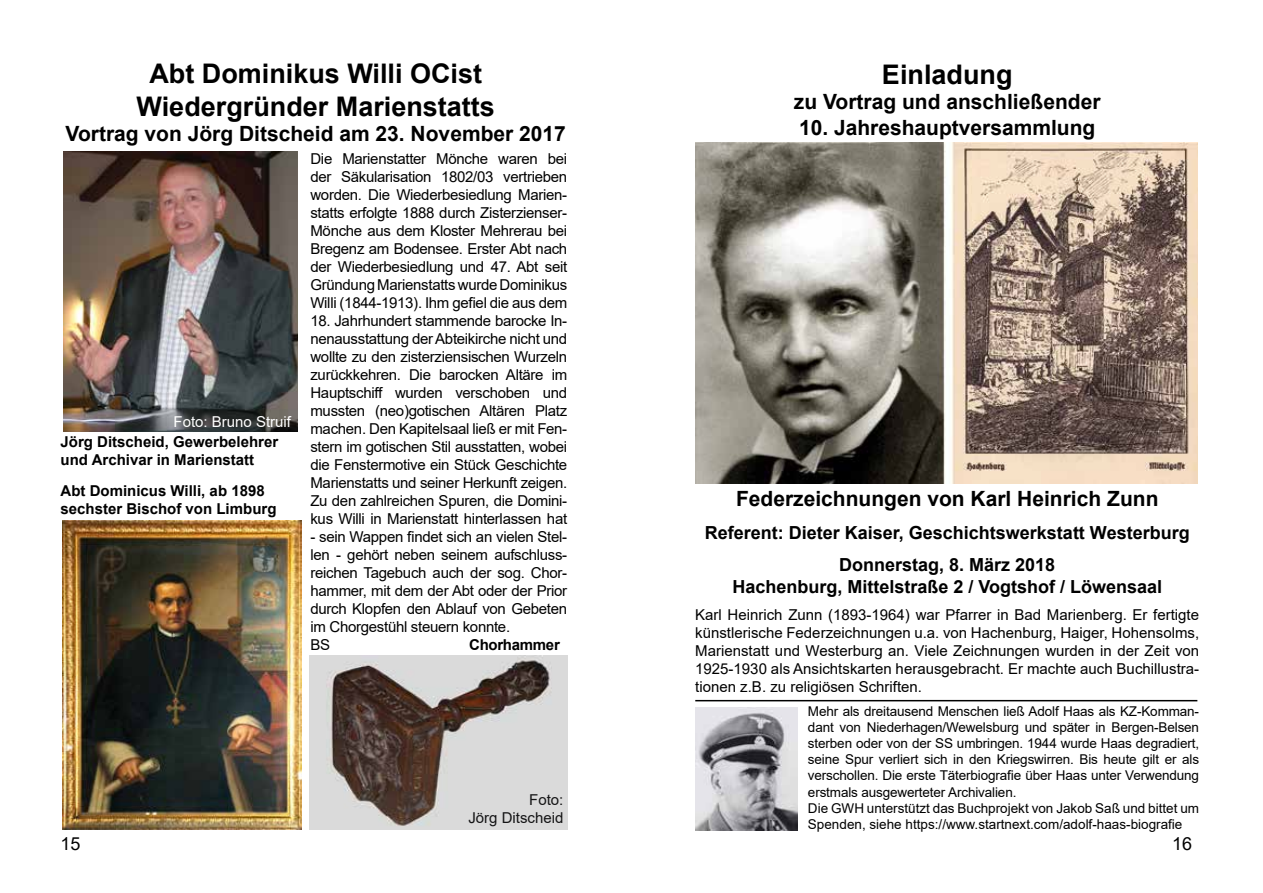
<style>
.page{position:relative;width:1263px;height:893px;background:#fff}
.page>*{position:absolute;margin:0;border:0;box-sizing:border-box;transform-origin:0 0}
.t1{font:700 27px/32.4px "Arial";color:#000;text-align:center}
.t2{font:700 21px "Arial";color:#000}
.t3{font:700 18px/32.4px "Arial";color:#000;text-align:center}
.t4{font:18px "Arial";color:#000}
.t5{font:15px/18px "Arial";letter-spacing:-.02em;color:#000;text-align:justify}
.t6{font:700 15px/18px "Arial";color:#000}
.t7{font:15px/18px "Arial";color:#141415;text-align:right}
.t8{font:15px "Arial";color:#fff}
.t9{font:700 15px "Arial";letter-spacing:-.02em;color:#000}
.t10{font:13.5px/16.2px "Arial";letter-spacing:-.01em;color:#000}
</style>
<div class="page">
<img style="left:695px;top:143px;width:502px;height:340px">
<img style="left:63px;top:520px;width:238px;height:309px">
<img style="left:64px;top:152px;width:234px;height:280px">
<img style="left:309px;top:655px;width:258px;height:174px">
<hr style="left:695px;top:700px;width:502px;height:1px;background:#000">
<img style="left:696px;top:708px;width:102px;height:122px">
<h1 class="t1" style="left:137px;top:58px;width:360px">Abt Dominikus Willi OCist<br>Wiedergründer Marienstatts</h1>
<h2 class="t2" style="left:66px;top:119px;width:502px">Vortrag von Jörg Ditscheid am 23. November 2017</h2>
<p class="t8" style="left:173px;top:411px;width:119px">Foto: Bruno Struif</p>
<p class="t6" style="left:61px;top:433px;width:219px">Jörg Ditscheid, Gewerbelehrer und Archivar in Marienstatt</p>
<p class="t6" style="left:61px;top:482px;width:217px">Abt Dominicus Willi, ab 1898 sechster Bischof von Limburg</p>
<p class="t5" style="left:310px;top:150px;width:258px">Die Marienstatter Mönche waren bei der Säkularisation 1802/03 vertrieben worden. Die Wiederbesiedlung Marien&shy;statts erfolgte 1888 durch Zisterzienser-Mönche aus dem Kloster Mehrerau bei Bregenz am Bodensee. Erster Abt nach der Wiederbesiedlung und 47. Abt seit Gründung Marienstatts wurde Dominikus Willi (1844-1913). Ihm gefiel die aus dem</p>
<p class="t5" style="left:310px;top:312px;width:258px">18. Jahrhundert stammende barocke In&shy;nenausstattung der Abteikirche nicht und wollte zu den zisterziensischen Wurzeln zurückkehren. Die barocken Altäre im Hauptschiff wurden verschoben und mussten (neo)gotischen Altären Platz machen. Den Kapitelsaal ließ er mit Fen&shy;stern im gotischen Stil ausstatten, wobei die Fenstermotive ein Stück Geschichte Marienstatts und seiner Herkunft zeigen.<br>Zu den zahlreichen Spuren, die Domini&shy;kus Willi in Marienstatt hinterlassen hat</p>
<p class="t5" style="left:310px;top:528px;width:258px;text-align:left">- sein Wappen findet sich an vielen Stel&shy;len - gehört neben seinem aufschluss&shy;reichen Tagebuch auch der sog. Chor&shy;hammer, mit dem der Abt oder der Prior durch Klopfen den Ablauf von Gebeten im Chorgestühl steuern konnte.<br>BS</p>
<p class="t9" style="left:469px;top:634px;width:92px">Chorhammer</p>
<p class="t7" style="left:468px;top:791px;width:97px">Foto:<br>Jörg Ditscheid</p>
<h1 class="t1" style="left:882px;top:59px;width:132px">Einladung</h1>
<h2 class="t2" style="left:794px;top:87px;width:308px">zu Vortrag und anschließender</h2>
<h2 class="t2" style="left:799px;top:112px;width:298px">10. Jahreshauptversammlung</h2>
<h2 class="t2" style="left:736px;top:484px;width:424px">Federzeichnungen von Karl Heinrich Zunn</h2>
<p class="t3" style="left:705px;top:516px;width:486px">Referent: Dieter Kaiser, Geschichtswerkstatt Westerburg<br>Donnerstag, 8. März 2018</p>
<p class="t3" style="left:732px;top:570px;width:431px">Hachenburg, Mittelstraße 2 / Vogtshof / Löwensaal</p>
<p class="t5" style="left:695px;top:605px;width:505px">Karl Heinrich Zunn (1893-1964) war Pfarrer in Bad Marienberg. Er fertigte künstlerische Federzeichnungen u.a. von Hachenburg, Haiger, Hohensolms, Marienstatt und Westerburg an. Viele Zeichnungen wurden in der Zeit von 1925-1930 als Ansichtskarten herausgebracht. Er machte auch Buchillustra&shy;tionen z.B. zu religiösen Schriften.</p>
<p class="t10" style="left:808px;top:703px;width:393px">Mehr als dreitausend Menschen ließ Adolf Haas als KZ-Komman&shy;dant von Niederhagen/Wewelsburg und später in Bergen-Belsen sterben oder von der SS umbringen. 1944 wurde Haas degradiert, seine Spur verliert sich in den Kriegswirren. Bis heute gilt er als verschollen. Die erste Täterbiografie über Haas unter Verwendung erstmals ausgewerteter Archivalien.<br>Die GWH unterstützt das Buchprojekt von Jakob Saß und bittet um Spenden, siehe https://www.startnext.com/adolf-haas-biografie</p>
<p class="t4" style="left:61px;top:831px;width:22px">15</p>
<p class="t4" style="left:1172px;top:831px;width:22px">16</p>
</div>
